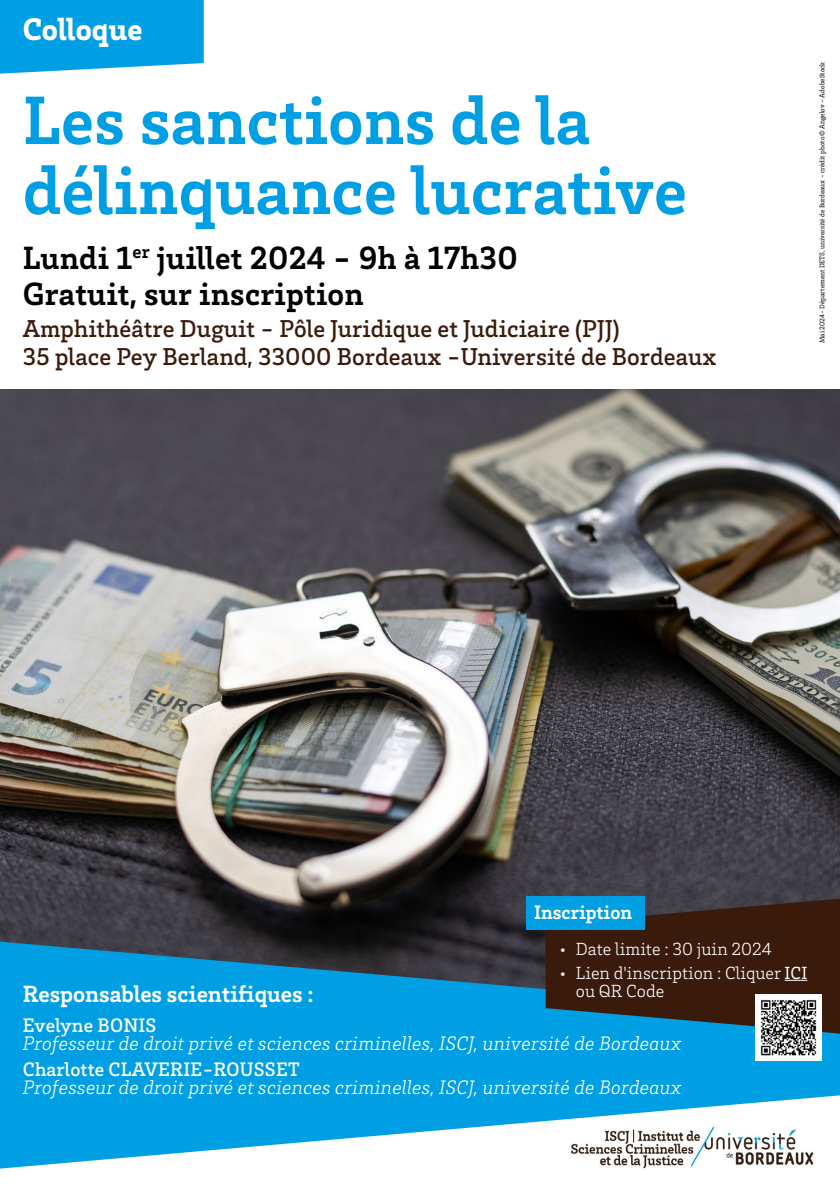
<style>
.page{position:relative;width:840px;height:1191px;background:#fff}
.page>*{position:absolute;margin:0;border:0;box-sizing:border-box;transform-origin:0 0}
.t1{font:700 70px/70px "Brix Slab";letter-spacing:.005em;color:#009fe3}
.t2{font:700 33px/35.8px "Brix Slab";letter-spacing:.01em;color:#000}
.t3{font:900 32px "Brix Slab";letter-spacing:.005em;color:#fff}
.t4{font:500 25px/28.8px "Brix Slab";letter-spacing:.005em;color:#3a1b0b}
.t5{font:700 24px "Brix Slab";color:#fff}
.t6{font:italic 300 20px "Brix Slab";letter-spacing:.01em;color:#fff}
.t7{font:500 20px "Brix Slab";letter-spacing:.01em;color:#fff}
.t8{font:700 20px "Brix Slab";color:#fff}
.t9{font:300 18px/18px "Brix Slab";letter-spacing:.005em;color:#fff}
.t10{font:7px "Brix Slab";color:#000}
.s1{font-weight:400}
</style>
<div class="page">
<img style="left:0;top:389px;width:839px;height:552px">
<svg style="left:0;top:941px;width:839px;height:154px;background:#0790cc"></svg>
<svg style="left:0;top:1095px;width:839px;height:74px;fill:#009fe3"></svg>
<svg style="left:0;top:0;width:204px;height:74px;background:#13a6e5"></svg>
<img style="left:568px;top:1123px;width:246px;height:46px">
<div style="left:525px;top:896px;width:119px;height:34px;background:#009fe3"></div>
<img style="left:754px;top:1033px;width:67px;height:28px">
<svg style="left:545px;top:898px;width:294px;height:135px;background:#383c3c"></svg>
<h3 class="t3" style="left:23px;top:8px;width:121px">Colloque</h3>
<h1 class="t1" style="left:23px;top:82px;width:665px">Les sanctions de la délinquance lucrative</h1>
<h2 class="t2" style="left:23px;top:238px;width:496px">Lundi 1<sup>er</sup> juillet 2024 - 9h à 17h30<br>Gratuit, sur inscription</h2>
<p class="t4" style="left:23px;top:313px;width:694px">Amphithéâtre Duguit - Pôle Juridique et Judiciaire (PJJ)<br>35 place Pey Berland, 33000 Bordeaux -Université de Bordeaux</p>
<p class="t10" style="left:817px;top:343px;width:283px;rotate:-90deg">Mai 2024- Département DETS, université de Bordeaux - crédit photo© Angelov - AdobeStock</p>
<p class="t8" style="left:534px;top:899px;width:99px">Inscription</p>
<p class="t9" style="left:557px;top:939px;width:215px">• Date limite : 30 juin 2024</p>
<p class="t9" style="left:575px;top:962px;width:233px;text-indent:-18px">• Lien d'inscription : Cliquer <span class="s1">ICI </span>ou QR Code</p>
<p class="t5" style="left:23px;top:978px;width:292px">Responsables scientifiques :</p>
<p class="t7" style="left:23px;top:1011px;width:135px">Evelyne BONIS</p>
<p class="t6" style="left:23px;top:1029px;width:660px">Professeur de droit privé et sciences criminelles, ISCJ, université de Bordeaux</p>
<p class="t7" style="left:23px;top:1056px;width:278px">Charlotte CLAVERIE-ROUSSET</p>
<p class="t6" style="left:23px;top:1074px;width:660px">Professeur de droit privé et sciences criminelles, ISCJ, université de Bordeaux</p>
</div>
